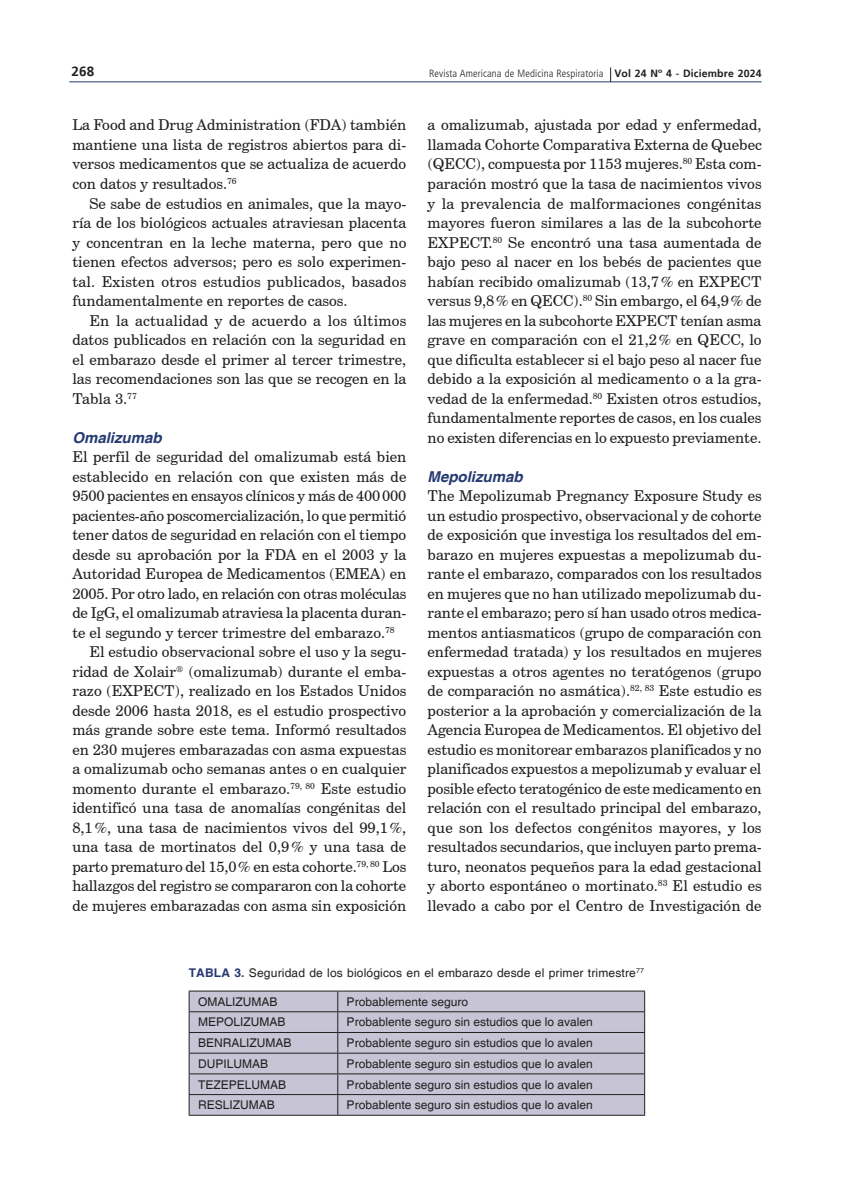
<style>
.page{position:relative;width:851px;height:1191px;background:#fff}
.page>*{position:absolute;margin:0;border:0;box-sizing:border-box;transform-origin:0 0}
.texto{font:15px/19.5px "Century Schoolbook BT";color:#231f20;text-align:justify}
.texto1{font:15px/19.5px "Century Schoolbook BT";color:#231f20;text-align:justify}
.subtit1{font:italic 700 15px "Helvetica";color:#253a71}
.t1{font:700 13.5px "Frutiger";color:#231f20}
.tabla{font:12px "Helvetica";color:#231f20}
.tablatit{font:12px "Helvetica";letter-spacing:.015em;color:#231f20}
.tabla1{font:12px "Helvetica";color:#231f20}
.t2{font:300 condensed 10.5px "Frutiger LT Std";letter-spacing:.01em;color:#231f20}
.s1{font-family:"Frutiger";font-weight:700;font-stretch:normal}
.s2{font-weight:700;color:#253a71}
</style>
<div class="page">
<hr style="left:69px;top:81px;width:692px;height:1px;background:#253a71">
<svg style="left:610px;top:67px;width:1px;height:15px"></svg>
<div style="left:190px;top:991px;width:454px;height:123px;background:#c6c4d5"></div>
<hr style="left:189px;top:1011px;width:149px;height:1px;background:#231f20">
<hr style="left:338px;top:1011px;width:307px;height:1px;background:#231f20">
<hr style="left:189px;top:1032px;width:149px;height:1px;background:#231f20">
<hr style="left:338px;top:1032px;width:307px;height:1px;background:#231f20">
<hr style="left:189px;top:1052px;width:149px;height:1px;background:#231f20">
<hr style="left:338px;top:1052px;width:307px;height:1px;background:#231f20">
<hr style="left:189px;top:1073px;width:149px;height:1px;background:#231f20">
<hr style="left:338px;top:1073px;width:307px;height:1px;background:#231f20">
<hr style="left:189px;top:1094px;width:149px;height:1px;background:#231f20">
<svg style="left:189px;top:991px;width:1px;height:123px"></svg>
<hr style="left:338px;top:1094px;width:307px;height:1px;background:#231f20">
<svg style="left:337px;top:991px;width:1px;height:123px"></svg>
<svg style="left:644px;top:991px;width:1px;height:123px"></svg>
<hr style="left:189px;top:1114px;width:149px;height:1px;background:#231f20">
<hr style="left:338px;top:1114px;width:307px;height:1px;background:#231f20">
<hr style="left:189px;top:990px;width:149px;height:1px;background:#231f20">
<hr style="left:338px;top:990px;width:307px;height:1px;background:#231f20">
<p class="t1" style="left:71px;top:63px;width:24px">268</p>
<p class="t2" style="left:429px;top:67px;width:334px">Revista Americana de Medicina Respiratoria <span class="s1">Vol 24 Nº 4 - Diciembre 2024</span></p>
<p class="texto" style="left:72px;top:115px;width:335px">La Food and Drug Administration (FDA) también mantiene una lista de registros abiertos para di&shy;versos medicamentos que se actualiza de acuerdo con datos y resultados.<sup>76</sup></p>
<p class="texto" style="left:72px;top:193px;width:335px;text-indent:17px">Se sabe de estudios en animales, que la mayo&shy;ría de los biológicos actuales atraviesan placenta y concentran en la leche materna, pero que no tienen efectos adversos; pero es solo experimen&shy;tal. Existen otros estudios publicados, basados fundamentalmente en reportes de casos.</p>
<p class="texto" style="left:72px;top:310px;width:335px;text-indent:17px">En la actualidad y de acuerdo a los últimos datos publicados en relación con la seguridad en el embarazo desde el primer al tercer trimestre, las recomendaciones son las que se recogen en la Tabla 3.<sup>77</sup></p>
<p class="subtit1" style="left:72px;top:428px;width:91px">Omalizumab</p>
<p class="texto1" style="left:72px;top:447px;width:335px">El perfil de seguridad del omalizumab está bien establecido en relación con que existen más de 9500 pacientes en ensayos clínicos y más de 400000 pacientes-año poscomercialización, lo que permitió tener datos de seguridad en relación con el tiempo desde su aprobación por la FDA en el 2003 y la Autoridad Europea de Medicamentos (EMEA) en 2005. Por otro lado, en relación con otras moléculas de IgG, el omalizumab atraviesa la placenta duran&shy;te el segundo y tercer trimestre del embarazo.<sup>78</sup></p>
<p class="texto" style="left:72px;top:642px;width:335px;text-indent:17px">El estudio observacional sobre el uso y la segu&shy;ridad de Xolair<sup>®</sup> (omalizumab) durante el emba&shy;razo (EXPECT), realizado en los Estados Unidos desde 2006 hasta 2018, es el estudio prospectivo más grande sobre este tema. Informó resultados en 230 mujeres embarazadas con asma expuestas a omalizumab ocho semanas antes o en cualquier momento durante el embarazo.<sup>79,</sup> <sup>80</sup> Este estudio identificó una tasa de anomalías congénitas del 8,1%, una tasa de nacimientos vivos del 99,1%, una tasa de mortinatos del 0,9% y una tasa de parto prematuro del 15,0% en esta cohorte.<sup>79,</sup> <sup>80</sup> Los hallazgos del registro se compararon con la cohorte de mujeres embarazadas con asma sin exposición</p>
<p class="texto" style="left:427px;top:115px;width:335px">a omalizumab, ajustada por edad y enfermedad, llamada Cohorte Comparativa Externa de Quebec (QECC), compuesta por 1153 mujeres.<sup>80</sup> Esta com&shy;paración mostró que la tasa de nacimientos vivos y la prevalencia de malformaciones congénitas mayores fueron similares a las de la subcohorte EXPECT.<sup>80</sup> Se encontró una tasa aumentada de bajo peso al nacer en los bebés de pacientes que habían recibido omalizumab (13,7% en EXPECT versus 9,8% en QECC).<sup>80</sup> Sin embargo, el 64,9% de las mujeres en la subcohorte EXPECT tenían asma grave en comparación con el 21,2% en QECC, lo que dificulta establecer si el bajo peso al nacer fue debido a la exposición al medicamento o a la gra&shy;vedad de la enfermedad.<sup>80</sup> Existen otros estudios, fundamentalmente reportes de casos, en los cuales no existen diferencias en lo expuesto previamente.</p>
<p class="subtit1" style="left:427px;top:467px;width:97px">Mepolizumab</p>
<p class="texto1" style="left:427px;top:486px;width:335px">The Mepolizumab Pregnancy Exposure Study es un estudio prospectivo, observacional y de cohorte de exposición que investiga los resultados del em&shy;barazo en mujeres expuestas a mepolizumab du&shy;rante el embarazo, comparados con los resultados en mujeres que no han utilizado mepolizumab du&shy;rante el embarazo; pero sí han usado otros medica&shy;mentos antiasmaticos (grupo de comparación con enfermedad tratada) y los resultados en mujeres expuestas a otros agentes no teratógenos (grupo de comparación no asmática).<sup>82,</sup> <sup>83</sup> Este estudio es posterior a la aprobación y comercialización de la Agencia Europea de Medicamentos. El objetivo del estudio es monitorear embarazos planificados y no planificados expuestos a mepolizumab y evaluar el posible efecto teratogénico de este medicamento en relación con el resultado principal del embarazo, que son los defectos congénitos mayores, y los resultados secundarios, que incluyen parto prema&shy;turo, neonatos pequeños para la edad gestacional y aborto espontáneo o mortinato.<sup>83</sup> El estudio es llevado a cabo por el Centro de Investigación de</p>
<p class="tablatit" style="left:189px;top:965px;width:456px"><span class="s2">TABLA 3.</span> Seguridad de los biológicos en el embarazo desde el primer trimestre<sup>77</sup></p>
<p class="tabla1" style="left:198px;top:994px;width:81px">OMALIZUMAB</p>
<p class="tabla" style="left:346px;top:994px;width:123px">Probablemente seguro</p>
<p class="tabla1" style="left:198px;top:1015px;width:89px">MEPOLIZUMAB</p>
<p class="tabla" style="left:346px;top:1015px;width:248px">Probablente seguro sin estudios que lo avalen</p>
<p class="tabla1" style="left:198px;top:1036px;width:95px">BENRALIZUMAB</p>
<p class="tabla" style="left:346px;top:1036px;width:248px">Probablente seguro sin estudios que lo avalen</p>
<p class="tabla1" style="left:198px;top:1056px;width:72px">DUPILUMAB</p>
<p class="tabla" style="left:346px;top:1056px;width:248px">Probablente seguro sin estudios que lo avalen</p>
<p class="tabla1" style="left:198px;top:1077px;width:90px">TEZEPELUMAB</p>
<p class="tabla" style="left:346px;top:1077px;width:248px">Probablente seguro sin estudios que lo avalen</p>
<p class="tabla1" style="left:198px;top:1098px;width:78px">RESLIZUMAB</p>
<p class="tabla" style="left:346px;top:1098px;width:248px">Probablente seguro sin estudios que lo avalen</p>
</div>
